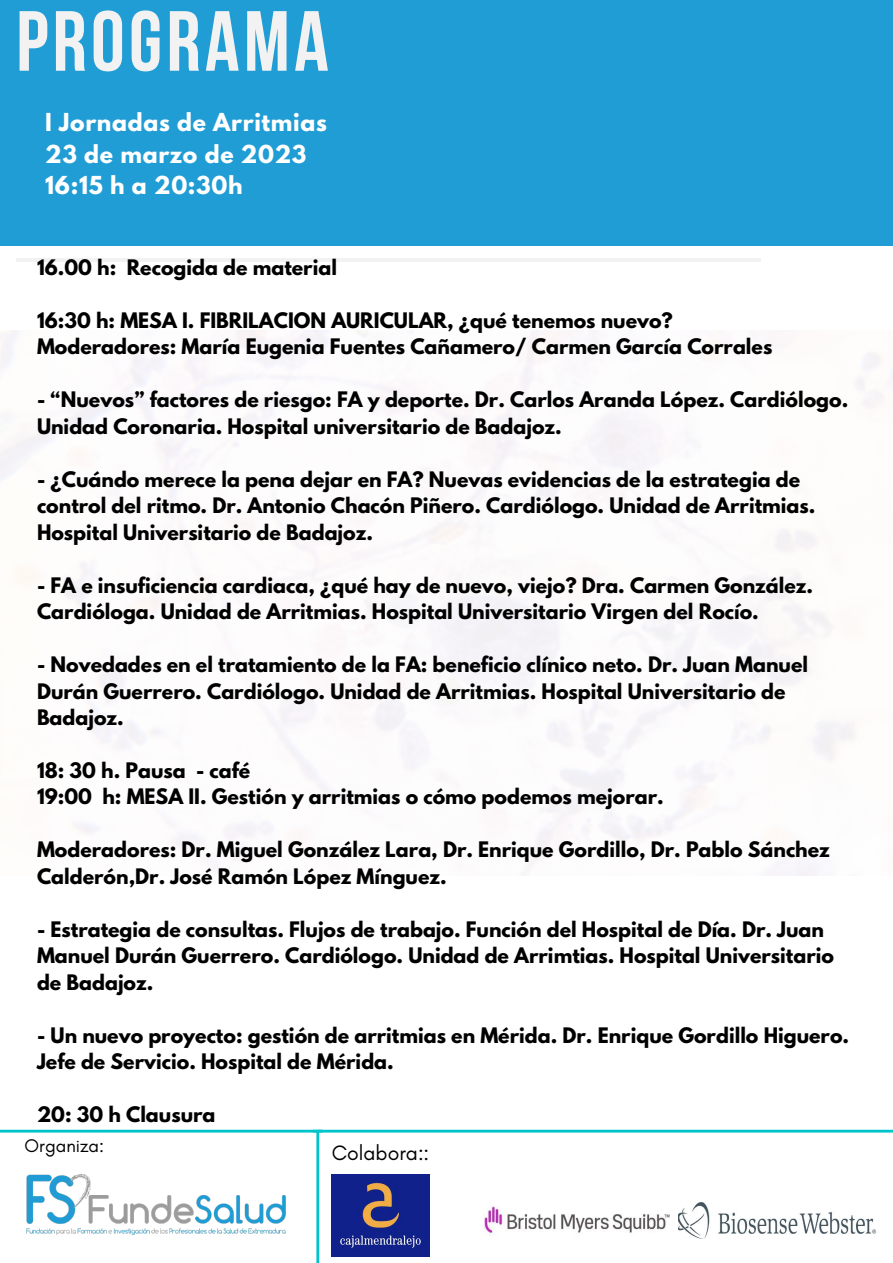
<style>
.page{position:relative;width:893px;height:1263px;background:#fff}
.page>*{position:absolute;margin:0;border:0;box-sizing:border-box;transform-origin:0 0}
.t1{font:700 85.12px "Bebas Neue";letter-spacing:.05em;color:#f2f2f2}
.t2{font:700 21.9px/31.5px "League Spartan";letter-spacing:.03em;color:#fff}
.t3{font:21.23px "Glacial Indifference";color:#000}
.t4{font:700 18.98px/26.5px "League Spartan";color:#000}
.t5{font:18.6px "Glacial Indifference";color:#000}
</style>
<div class="page">
<div style="left:0;top:0;width:893px;height:246px;background:#219dd5"></div>
<hr style="left:16px;top:259px;width:744px;height:3px;background:#f2f2f2">
<img style="left:26px;top:1174px;width:260px;height:61px">
<hr style="left:0;top:1130px;width:893px;height:2px;background:#00c4cc">
<hr style="left:316px;top:1132px;width:3px;height:131px;background:#00c4cc">
<img style="left:678px;top:1202px;width:197px;height:36px">
<img style="left:483px;top:1206px;width:187px;height:30px">
<img style="left:332px;top:1174px;width:97px;height:83px">
<h1 class="t1" style="left:16px;top:7px;width:314px">PROGRAMA</h1>
<p class="t2" style="left:45px;top:110px;width:283px">I Jornadas de Arritmias<br>23 de marzo de 2023<br>16:15 h a 20:30h</p>
<p class="t4" style="left:37px;top:256px;width:301px">16.00 h: Recogida de material</p>
<p class="t4" style="left:37px;top:309px;width:737px">16:30 h: MESA I. FIBRILACION AURICULAR, ¿qué tenemos nuevo?<br>Moderadores: María Eugenia Fuentes Cañamero/ Carmen García Corrales</p>
<p class="t4" style="left:37px;top:389px;width:813px">- “Nuevos” factores de riesgo: FA y deporte. Dr. Carlos Aranda López. Cardiólogo.<br>Unidad Coronaria. Hospital universitario de Badajoz.</p>
<p class="t4" style="left:37px;top:468px;width:780px">- ¿Cuándo merece la pena dejar en FA? Nuevas evidencias de la estrategia de control del ritmo. Dr. Antonio Chacón Piñero. Cardiólogo. Unidad de Arritmias.<br>Hospital Universitario de Badajoz.</p>
<p class="t4" style="left:37px;top:574px;width:777px">- FA e insuficiencia cardiaca, ¿qué hay de nuevo, viejo? Dra. Carmen González.<br>Cardióloga. Unidad de Arritmias. Hospital Universitario Virgen del Rocío.</p>
<p class="t4" style="left:37px;top:654px;width:772px">- Novedades en el tratamiento de la FA: beneficio clínico neto. Dr. Juan Manuel<br>Durán Guerrero. Cardiólogo. Unidad de Arritmias. Hospital Universitario de<br>Badajoz.</p>
<p class="t4" style="left:37px;top:759px;width:628px">18: 30 h. Pausa - café<br>19:00 h: MESA II. Gestión y arritmias o cómo podemos mejorar.</p>
<p class="t4" style="left:37px;top:839px;width:794px">Moderadores: Dr. Miguel González Lara, Dr. Enrique Gordillo, Dr. Pablo Sánchez<br>Calderón,Dr. José Ramón López Mínguez.</p>
<p class="t4" style="left:37px;top:918px;width:798px">- Estrategia de consultas. Flujos de trabajo. Función del Hospital de Día. Dr. Juan<br>Manuel Durán Guerrero. Cardiólogo. Unidad de Arrimtias. Hospital Universitario de Badajoz.</p>
<p class="t4" style="left:37px;top:1024px;width:813px">- Un nuevo proyecto: gestión de arritmias en Mérida. Dr. Enrique Gordillo Higuero.<br>Jefe de Servicio. Hospital de Mérida.</p>
<p class="t4" style="left:37px;top:1104px;width:180px">20: 30 h Clausura</p>
<p class="t5" style="left:25px;top:1134px;width:81px">Organiza:</p>
<p class="t3" style="left:332px;top:1139px;width:99px">Colabora::</p>
</div>
